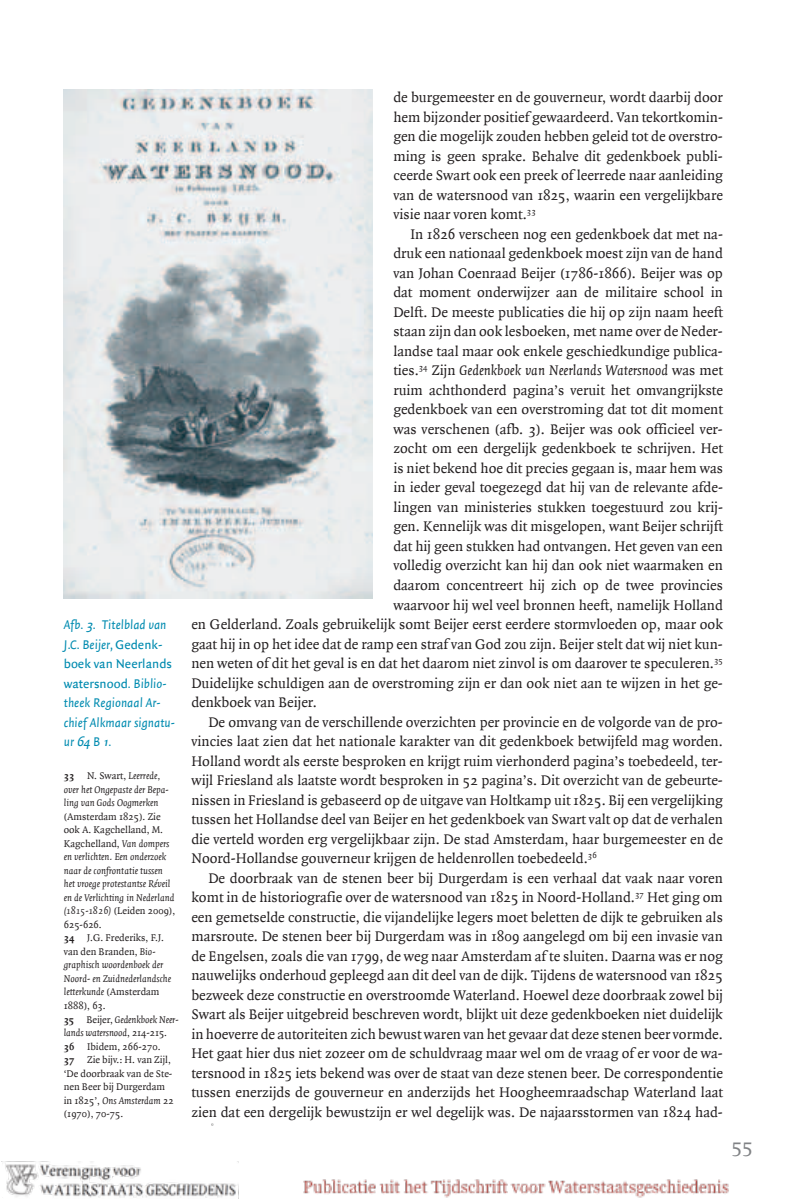
<style>
.page{position:relative;width:808px;height:1200px;background:#fff}
.page>*{position:absolute;margin:0;border:0;box-sizing:border-box;transform-origin:0 0}
.t1{font:21px "Quadraat Offc";color:#808285}
.t2{font:15px/19.5px "Quadraat Offc";color:#231f20;text-align:justify}
.t3{font:italic 15px "Quadraat Offc";color:#231f20}
.t4{font:italic 13.5px/19.5px "Quadraat Sans Offc";color:#008bb0}
.t5{font:italic 10.5px/13.5px "Quadraat Offc";color:#231f20}
.t6{font:10.5px/13.5px "Quadraat Offc";color:#231f20}
.t7{font:10.5px "Quadraat Sc Offc";color:#231f20}
.s1{font-family:"Quadraat Sans Sc Offc"}
.s2{font-style:normal}
.s3{font-family:"Quadraat Sc Offc";font-weight:700;font-style:normal}
.s4{font-family:"Quadraat Sc Offc";font-style:normal}
.s5{font-family:"Quadraat Sc Offc"}
.s6{font-family:"Quadraat Offc"}
.s7{font-family:"Quadraat Sc Offc";font-weight:700}
.s8{font-style:italic}
</style>
<div class="page">
<img style="left:2px;top:89px;width:727px;height:1108px">
<p class="t4" style="left:64px;top:614px;width:113px">Afb. <span class="s1">3</span>. Titelblad van<br>J.C. Beijer, <span class="s2">Gedenk&shy;boek van Neerlands watersnood</span>. Biblio&shy;theek Regionaal Ar&shy;chief Alkmaar signatu&shy;u r <span class="s1">64</span> B <span class="s1">1</span>.</p>
<p class="t5" style="left:64px;top:768px;width:113px"><span class="s3">33</span> <span class="s2">N. Swart,</span> Leerrede, over het Ongepaste der Bepa&shy;ling van Gods Oogmerken <span class="s2">(Amsterdam</span> <span class="s4">1825</span><span class="s2">). Zie ook A. Kagchelland, M.<br>Kagchelland,</span> Van dompers en verlichten. Een onderzoek naar de confrontatie tussen het vroege protestantse Réveil en de Verlichting in Nederland (<span class="s5">1815</span>-<span class="s5">1826</span>) <span class="s2">(Leiden</span> <span class="s4">2009</span><span class="s2">),</span></p>
<p class="t7" style="left:64px;top:917px;width:40px">625<span class="s6">-</span>626<span class="s6">.</span></p>
<p class="t5" style="left:64px;top:930px;width:109px"><span class="s3">34</span> <span class="s2">J.G. Frederiks, F.J. van den Branden,</span> Bio&shy;graphisch woordenboek der<br>Noord- en Zuidnederlandsche letterkunde <span class="s2">(Amsterdam</span></p>
<p class="t7" style="left:64px;top:998px;width:44px">1888<span class="s6">),</span> 63.</p>
<p class="t6" style="left:64px;top:1011px;width:116px"><span class="s7">35</span> Beijer, <span class="s8">Gedenkboek Neer&shy;lands watersnood</span>, <span class="s5">214</span>-<span class="s5">215</span>.<br><span class="s7">36</span> Ibidem, <span class="s5">266</span>-<span class="s5">270</span>.<br><span class="s7">37</span> Zie bijv.: H. van Zijl, ‘De doorbraak van de Ste&shy;nen Beer bij Durgerdam<br>in <span class="s5">1825</span>’, <span class="s8">Ons Amsterdam</span> <span class="s5">22</span></p>
<p class="t7" style="left:64px;top:1106px;width:61px"><span class="s6">(</span>1970<span class="s6">),</span> 70<span class="s6">-</span>75<span class="s6">.</span></p>
<p class="t2" style="left:393px;top:87px;width:331px">de burgemeester en de gouverneur, wordt daarbij door hem bijzonder positief gewaardeerd. Van tekortkomin&shy;gen die mogelijk zouden hebben geleid tot de overstro&shy;ming is geen sprake. Behalve dit gedenkboek publi&shy;ceerde Swart ook een preek of leerrede naar aanleiding van de watersnood van <span class="s5">1825</span>, waarin een vergelijkbare visie naar voren komt.<sup>33</sup></p>
<p class="t2" style="left:410px;top:224px;width:314px">In <span class="s5">1826</span> verscheen nog een gedenkboek dat met na-</p>
<p class="t2" style="left:393px;top:243px;width:331px">druk een nationaal gedenkboek moest zijn van de hand</p>
<p class="t2" style="left:393px;top:263px;width:331px">van Johan Coenraad Beijer (<span class="s5">1786</span>-<span class="s5">1866</span>). Beijer was op</p>
<p class="t2" style="left:393px;top:282px;width:331px">dat moment onderwijzer aan de militaire school in</p>
<p class="t2" style="left:393px;top:302px;width:331px">Delft. De meeste publicaties die hij op zijn naam heeft</p>
<p class="t2" style="left:393px;top:321px;width:331px">staan zijn dan ook lesboeken, met name over de Neder-</p>
<p class="t2" style="left:393px;top:341px;width:331px">landse taal maar ook enkele geschiedkundige publica-</p>
<p class="t3" style="left:393px;top:360px;width:331px"><span class="s2">ties.</span><sup>34</sup> <span class="s2">Zijn</span> Gedenkboek van Neerlands Watersnood <span class="s2">was met</span></p>
<p class="t2" style="left:393px;top:380px;width:331px">ruim achthonderd pagina’s veruit het omvangrijkste</p>
<p class="t2" style="left:393px;top:399px;width:331px">gedenkboek van een overstroming dat tot dit moment</p>
<p class="t2" style="left:393px;top:419px;width:331px">was verschenen (afb. <span class="s5">3</span>). Beijer was ook officieel ver-</p>
<p class="t2" style="left:393px;top:438px;width:331px">zocht om een dergelijk gedenkboek te schrijven. Het</p>
<p class="t2" style="left:393px;top:458px;width:331px">is niet bekend hoe dit precies gegaan is, maar hem was</p>
<p class="t2" style="left:393px;top:477px;width:331px">in ieder geval toegezegd dat hij van de relevante afde-</p>
<p class="t2" style="left:393px;top:497px;width:331px">lingen van ministeries stukken toegestuurd zou krij-</p>
<p class="t2" style="left:393px;top:516px;width:331px">gen. Kennelijk was dit misgelopen, want Beijer schrijft</p>
<p class="t2" style="left:393px;top:536px;width:331px">dat hij geen stukken had ontvangen. Het geven van een</p>
<p class="t2" style="left:393px;top:555px;width:331px">volledig overzicht kan hij dan ook niet waarmaken en</p>
<p class="t2" style="left:393px;top:575px;width:331px">daarom concentreert hij zich op de twee provincies</p>
<p class="t2" style="left:393px;top:594px;width:331px">waarvoor hij wel veel bronnen heeft, namelijk Holland</p>
<p class="t2" style="left:191px;top:614px;width:533px">en Gelderland. Zoals gebruikelijk somt Beijer eerst eerdere stormvloeden op, maar ook</p>
<p class="t2" style="left:191px;top:633px;width:533px">gaat hij in op het idee dat de ramp een straf van God zou zijn. Beijer stelt dat wij niet kun-</p>
<p class="t2" style="left:191px;top:653px;width:533px">nen weten of dit het geval is en dat het daarom niet zinvol is om daarover te speculeren.<sup>35</sup></p>
<p class="t2" style="left:191px;top:672px;width:533px">Duidelijke schuldigen aan de overstroming zijn er dan ook niet aan te wijzen in het ge-</p>
<p class="t2" style="left:191px;top:692px;width:127px">denkboek van Beijer.</p>
<p class="t2" style="left:208px;top:711px;width:516px">De omvang van de verschillende overzichten per provincie en de volgorde van de pro-</p>
<p class="t2" style="left:191px;top:731px;width:533px">vincies laat zien dat het nationale karakter van dit gedenkboek betwijfeld mag worden.</p>
<p class="t2" style="left:191px;top:750px;width:533px">Holland wordt als eerste besproken en krijgt ruim vierhonderd pagina’s toebedeeld, ter-</p>
<p class="t2" style="left:191px;top:770px;width:533px">wijl Friesland als laatste wordt besproken in <span class="s5">52</span> pagina’s. Dit overzicht van de gebeurte-</p>
<p class="t2" style="left:191px;top:789px;width:533px">nissen in Friesland is gebaseerd op de uitgave van Holtkamp uit <span class="s5">1825</span>. Bij een vergelijking</p>
<p class="t2" style="left:191px;top:809px;width:533px">tussen het Hollandse deel van Beijer en het gedenkboek van Swart valt op dat de verhalen</p>
<p class="t2" style="left:191px;top:828px;width:533px">die verteld worden erg vergelijkbaar zijn. De stad Amsterdam, haar burgemeester en de</p>
<p class="t2" style="left:191px;top:848px;width:407px">Noord-Hollandse gouverneur krijgen de heldenrollen toebedeeld.<sup>36</sup></p>
<p class="t2" style="left:208px;top:867px;width:516px">De doorbraak van de stenen beer bij Durgerdam is een verhaal dat vaak naar voren</p>
<p class="t2" style="left:191px;top:887px;width:533px">komt in de historiografie over de watersnood van <span class="s5">1825</span> in Noord-Holland.<sup>37</sup> Het ging om</p>
<p class="t2" style="left:191px;top:906px;width:533px">een gemetselde constructie, die vijandelijke legers moet beletten de dijk te gebruiken als</p>
<p class="t2" style="left:191px;top:926px;width:533px">marsroute. De stenen beer bij Durgerdam was in <span class="s5">1809</span> aangelegd om bij een invasie van</p>
<p class="t2" style="left:191px;top:945px;width:533px">de Engelsen, zoals die van <span class="s5">1799</span>, de weg naar Amsterdam af te sluiten. Daarna was er nog</p>
<p class="t2" style="left:191px;top:965px;width:533px">nauwelijks onderhoud gepleegd aan dit deel van de dijk. Tijdens de watersnood van <span class="s5">1825</span></p>
<p class="t2" style="left:191px;top:984px;width:533px">bezweek deze constructie en overstroomde Waterland. Hoewel deze doorbraak zowel bij</p>
<p class="t2" style="left:191px;top:1004px;width:533px">Swart als Beijer uitgebreid beschreven wordt, blijkt uit deze gedenkboeken niet duidelijk</p>
<p class="t2" style="left:191px;top:1023px;width:533px">in hoeverre de autoriteiten zich bewust waren van het gevaar dat deze stenen beer vormde.</p>
<p class="t2" style="left:191px;top:1043px;width:533px">Het gaat hier dus niet zozeer om de schuldvraag maar wel om de vraag of er voor de wa-</p>
<p class="t2" style="left:191px;top:1062px;width:533px">tersnood in <span class="s5">1825</span> iets bekend was over de staat van deze stenen beer. De correspondentie</p>
<p class="t2" style="left:191px;top:1082px;width:533px">tussen enerzijds de gouverneur en anderzijds het Hoogheemraadschap Waterland laat</p>
<p class="t2" style="left:191px;top:1101px;width:533px">zien dat een dergelijk bewustzijn er wel degelijk was. De najaarsstormen van <span class="s5">1824</span> had-</p>
<h1 class="t1" style="left:731px;top:1134px;width:23px">55</h1>
</div>
